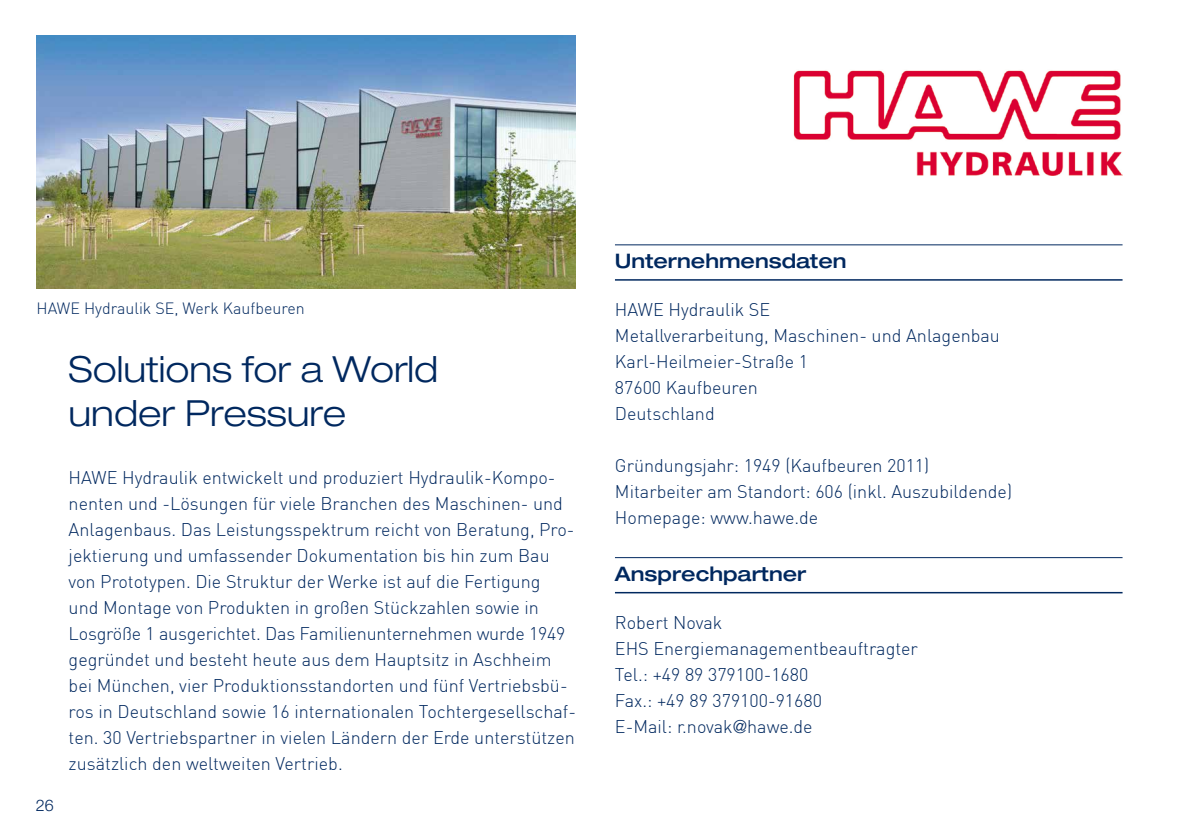
<style>
.page{position:relative;width:1191px;height:840px;background:#fff}
.page>*{position:absolute;margin:0;border:0;box-sizing:border-box;transform-origin:0 0}
.t1{font:300 expanded 36px/44px "Helvetica Neue LT Std";color:#00285f}
.t2{font:500 expanded 20px "Helvetica Neue LT Std";color:#00285f}
.t3{font:300 18px/26px "DIN";color:#00285f}
.t4{font:300 16px "DIN";color:#00285f}
.t5{font:300 16px "Helvetica Neue LT Std";color:#00285f}
.s1{font-family:"Helvetica Neue LT Std"}
</style>
<div class="page">
<img style="left:793px;top:70px;width:329px;height:105px">
<hr style="left:615px;top:557px;width:507px;height:1px;background:#00285f">
<hr style="left:615px;top:591px;width:507px;height:2px;background:#00285f">
<hr style="left:615px;top:244px;width:507px;height:1px;background:#00285f">
<hr style="left:615px;top:279px;width:507px;height:1px;background:#00285f">
<img style="left:36px;top:36px;width:539px;height:253px">
<p class="t4" style="left:36px;top:298px;width:270px">HAWE Hydraulik SE, Werk Kaufbeuren</p>
<h1 class="t1" style="left:69px;top:347px;width:371px">Solutions for a World under Pressure</h1>
<p class="t5" style="left:36px;top:794px;width:19px">26</p>
<p class="t3" style="left:69px;top:464px;width:509px">HAWE Hydraulik entwickelt und produziert Hydraulik-Kompo&shy;nenten und -Lösungen für viele Branchen des Maschinen- und Anlagenbaus. Das Leistungsspektrum reicht von Beratung, Pro&shy;jektierung und umfassender Dokumentation bis hin zum Bau von Prototypen. Die Struktur der Werke ist auf die Fertigung<br>und Montage von Produkten in großen Stückzahlen sowie in Losgröße 1 ausgerichtet. Das Familienunternehmen wurde 1949 gegründet und besteht heute aus dem Hauptsitz in Aschheim bei München, vier Produktionsstandorten und fünf Vertriebsbü&shy;ros in Deutschland sowie 16 internationalen Tochtergesellschaf&shy;ten. 30 Vertriebspartner in vielen Ländern der Erde unterstützen zusätzlich den weltweiten Vertrieb.</p>
<p class="t2" style="left:615px;top:248px;width:233px">Unternehmensdaten</p>
<p class="t3" style="left:615px;top:296px;width:386px">HAWE Hydraulik SE<br>Metallverarbeitung, Maschinen- und Anlagenbau<br>Karl-Heilmeier-Straße 1<br>87600 Kaufbeuren<br>Deutschland</p>
<p class="t3" style="left:615px;top:452px;width:399px">Gründungsjahr: 1949 (Kaufbeuren 2011)<br>Mitarbeiter am Standort: 606 (inkl. Auszubildende)<br>Homepage: www.hawe.de</p>
<p class="t2" style="left:615px;top:560px;width:193px">Ansprechpartner</p>
<p class="t3" style="left:615px;top:608px;width:304px">Robert Novak<br>EHS Energiemanagementbeauftragter<br>Tel.: +49 89 379100-1680<br>Fax.: +49 89 379100-91680<br>E-Mail: r.novak<span class="s1">@</span>hawe.de</p>
</div>
